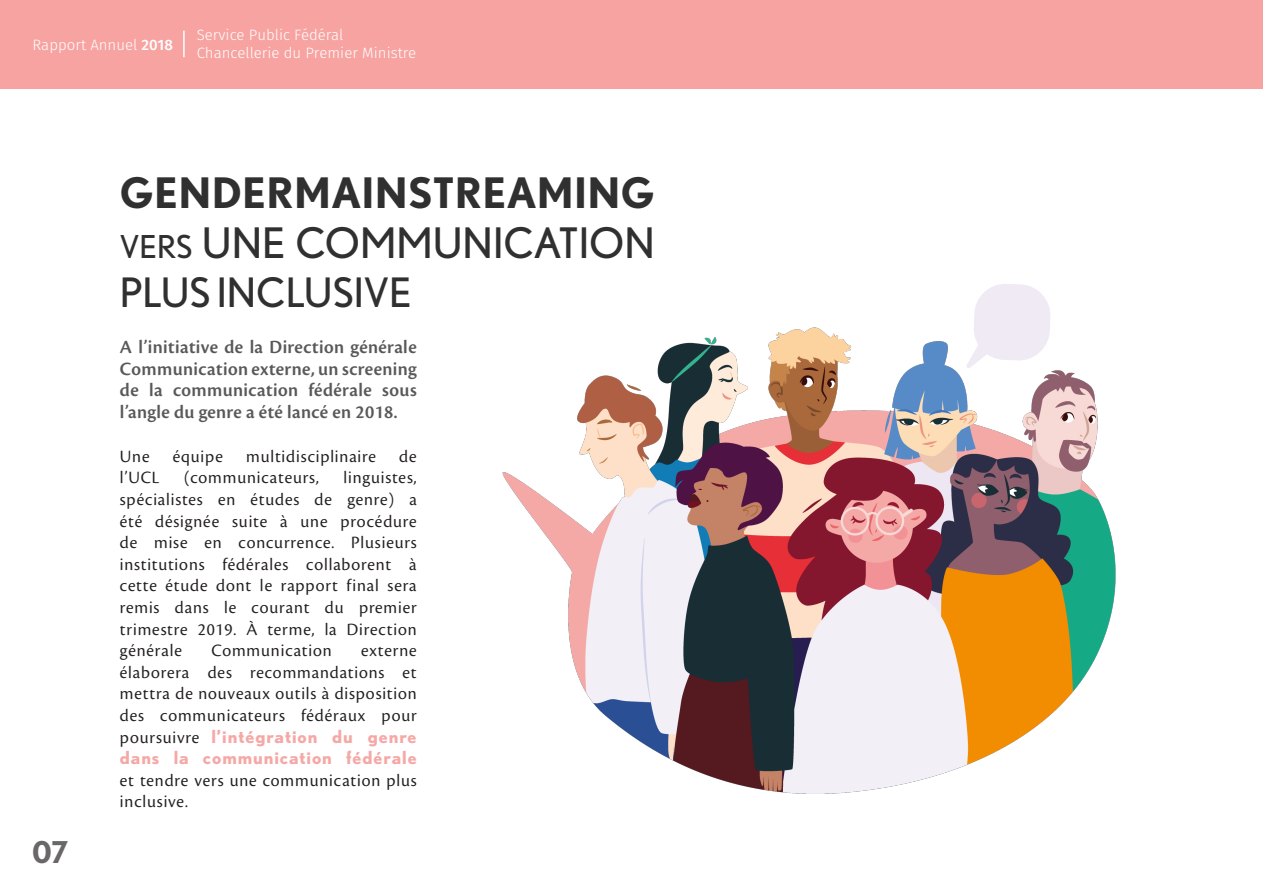
<style>
.page{position:relative;width:1263px;height:893px;background:#fff}
.page>*{position:absolute;margin:0;border:0;box-sizing:border-box;transform-origin:0 0}
.t1{font:700 42px/50.4px "Nobel";letter-spacing:.01em;color:#313030}
.t2{font:40.5px "Nobel";color:#313030}
.t3{font:700 30px "Nobel";color:#696768}
.t4{font:19.5px/21.6px "Cronos Pro Semibold Disp";letter-spacing:.02em;color:#5a5959;text-align:justify}
.t5{font:18px/21.6px "Cronos Pro Disp";letter-spacing:.05em;color:#231f20;text-align:justify}
.t6{font:700 18px/21.6px "Nobel";letter-spacing:.05em;color:#f5a9a7}
.t7{font:300 15px/18px "Fira Sans";color:#fff}
.s1{font-weight:500}
.s2{font-weight:400;font-size:31.5px}
.s3{font-weight:400}
.s4{font-family:"Cronos Pro Disp";font-weight:400;color:#231f20}
</style>
<div class="page">
<div style="left:0;top:0;width:1263px;height:88px;background:#f7a3a1"></div>
<hr style="left:183px;top:31px;width:2px;height:26px;background:#fff">
<img style="left:502px;top:327px;width:614px;height:467px">
<svg style="left:965px;top:284px;width:86px;height:85px"></svg>
<p class="t7" style="left:33px;top:35px;width:142px">Rapport Annuel <span class="s1">2018</span></p>
<p class="t7" style="left:197px;top:25px;width:221px">Service Public Fédéral<br>Chancellerie du Premier Ministre</p>
<h1 class="t1" style="left:120px;top:167px;width:536px">GENDERMAINSTREAMING<br><span class="s2">VERS</span> <span class="s3">UNE COMMUNICATION</span></h1>
<h2 class="t2" style="left:120px;top:269px;width:293px">PLUS INCLUSIVE</h2>
<p class="t4" style="left:120px;top:336px;width:298px">A l’initiative de la Direction générale Communication externe, un screening de la communication fédérale sous l’angle du genre a été lancé en 2018.</p>
<h3 class="t3" style="left:33px;top:834px;width:37px">07</h3>
<p class="t5" style="left:120px;top:445px;width:31px">Une</p>
<p class="t5" style="left:173px;top:445px;width:52px">équipe</p>
<p class="t5" style="left:246px;top:445px;width:131px">multidisciplinaire</p>
<p class="t5" style="left:399px;top:445px;width:19px">de</p>
<p class="t5" style="left:120px;top:467px;width:41px">l’UCL</p>
<p class="t5" style="left:184px;top:467px;width:136px">(communicateurs,</p>
<p class="t5" style="left:120px;top:467px;width:298px;text-indent:224px">linguistes, spécialistes en études de genre) a été désignée suite à une procédure de mise en concurrence. Plusieurs institutions fédérales collaborent à cette étude dont le rapport final sera remis dans le courant du premier trimestre 2019. À terme, la Direction générale</p>
<p class="t5" style="left:211px;top:640px;width:122px">Communication</p>
<p class="t5" style="left:120px;top:640px;width:298px;text-indent:241px">externe élaborera des recommandations et mettra de nouveaux outils à disposition des communicateurs fédéraux pour</p>
<p class="t6" style="left:120px;top:725px;width:298px"><span class="s4">poursuivre</span> l’intégration du genre dans la communication fédérale</p>
<p class="t5" style="left:120px;top:769px;width:298px">et tendre vers une communication plus inclusive.</p>
</div>
